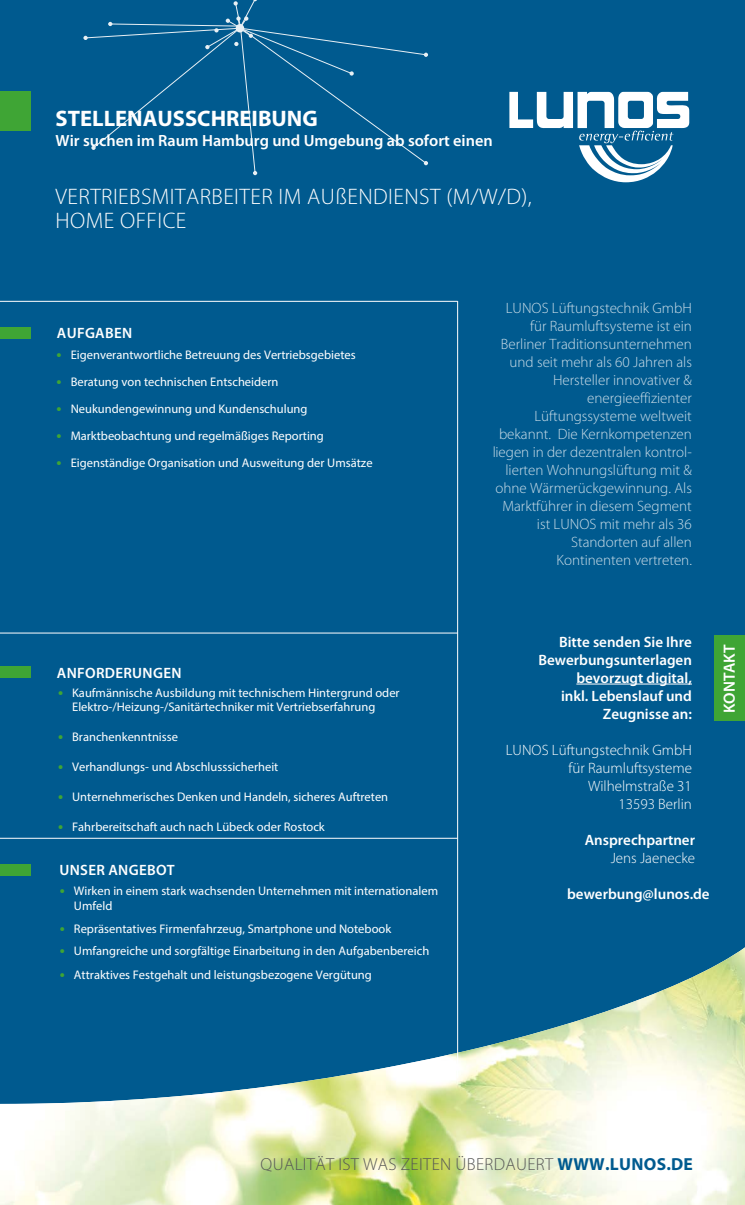
<style>
.page{position:relative;width:745px;height:1205px;background:#fff}
.page>*{position:absolute;margin:0;border:0;box-sizing:border-box;transform-origin:0 0}
.t1{font:300 22.5px/24.1px "Myriad Pro";letter-spacing:.02em;color:#fff}
.t2{font:700 22.5px "Myriad Pro";color:#fff}
.Fließtext{font:300 17.5px "Myriad Pro";letter-spacing:.02em;color:#575756}
.Einf__Abs{font:600 16.25px "Myriad Pro";color:#fff}
.Fließtext-2{font:300 15px/18px "Myriad Pro";color:#fff;text-align:right}
.Absatnd24erSchrift{font:600 15px/18px "Myriad Pro";color:#fff;text-align:right}
.Fließtext-3{font:600 15px/18px "Myriad Pro";color:#fff;text-align:right}
.Absatnd24erSchrift-2{font:600 15px "Myriad Pro";letter-spacing:.02em;color:#fff}
.t3{font:12.5px/13.4px "Myriad Pro";color:#fff}
.s1{font-weight:700;font-size:15px;color:#3fa535}
.s2{font-weight:300}
.s3{font-weight:700;color:#005a8f}
</style>
<div class="page">
<div style="left:0;top:0;width:744px;height:1135px;background:#005a8f"></div>
<div style="left:713px;top:635px;width:31px;height:85px;background:#3fa535"></div>
<img style="left:0;top:947px;width:744px;height:258px">
<svg style="left:509px;top:92px;width:180px;height:90px"></svg>
<svg style="left:83px;top:0;width:345px;height:175px"></svg>
<hr style="left:576px;top:684px;width:115px;height:1px;background:#fff">
<div style="left:0;top:327px;width:31px;height:12px;background:#3fa535"></div>
<div style="left:0;top:666px;width:31px;height:12px;background:#3fa535"></div>
<div style="left:0;top:864px;width:31px;height:11px;background:#3fa535"></div>
<hr style="left:0;top:301px;width:457px;height:1px;background:#fff">
<hr style="left:457px;top:301px;width:1px;height:777px;background:#fff">
<hr style="left:0;top:633px;width:457px;height:1px;background:#fff">
<hr style="left:0;top:838px;width:457px;height:1px;background:#fff">
<div style="left:0;top:92px;width:31px;height:39px;background:#3fa535"></div>
<h1 class="t2" style="left:56px;top:106px;width:263px">STELLENAUSSCHREIBUNG</h1>
<h3 class="Einf__Abs" style="left:56px;top:131px;width:438px">Wir suchen im Raum Hamburg und Umgebung ab sofort einen</h3>
<h1 class="t1" style="left:56px;top:185px;width:477px">VERTRIEBSMITARBEITER IM AUßENDIENST (M/W/D),<br>HOME OFFICE</h1>
<p class="Absatnd24erSchrift-2" style="left:57px;top:325px;width:77px">AUFGABEN</p>
<p class="t3" style="left:56px;top:348px;width:300px"><span class="s1">•</span> Eigenverantwortliche Betreuung des Vertriebsgebietes</p>
<p class="t3" style="left:56px;top:375px;width:223px"><span class="s1">•</span> Beratung von technischen Entscheidern</p>
<p class="t3" style="left:56px;top:402px;width:252px"><span class="s1">•</span> Neukundengewinnung und Kundenschulung</p>
<p class="t3" style="left:56px;top:429px;width:269px"><span class="s1">•</span> Marktbeobachtung und regelmäßiges Reporting</p>
<p class="t3" style="left:56px;top:456px;width:317px"><span class="s1">•</span> Eigenständige Organisation und Ausweitung der Umsätze</p>
<p class="Absatnd24erSchrift-2" style="left:57px;top:664px;width:126px">ANFORDERUNGEN</p>
<p class="t3" style="left:72px;top:686px;width:329px;text-indent:-14px"><span class="s1">•</span> Kaufmännische Ausbildung mit technischem Hintergrund oder<br>Elektro-/Heizung-/Sanitärtechniker mit Vertriebserfahrung</p>
<p class="t3" style="left:58px;top:730px;width:121px"><span class="s1">•</span> Branchenkenntnisse</p>
<p class="t3" style="left:58px;top:760px;width:222px"><span class="s1">•</span> Verhandlungs- und Abschlusssicherheit</p>
<p class="t3" style="left:58px;top:790px;width:331px"><span class="s1">•</span> Unternehmerisches Denken und Handeln, sicheres Auftreten</p>
<p class="t3" style="left:58px;top:820px;width:268px"><span class="s1">•</span> Fahrbereitschaft auch nach Lübeck oder Rostock</p>
<p class="Absatnd24erSchrift-2" style="left:60px;top:861px;width:117px">UNSER ANGEBOT</p>
<p class="t3" style="left:74px;top:883px;width:365px;line-height:15px;text-indent:-14px"><span class="s1">•</span> Wirken in einem stark wachsenden Unternehmen mit internationalem<br>Umfeld</p>
<p class="t3" style="left:60px;top:922px;width:333px"><span class="s1">•</span> Repräsentatives Firmenfahrzeug, Smartphone und Notebook</p>
<p class="t3" style="left:60px;top:944px;width:371px"><span class="s1">•</span> Umfangreiche und sorgfältige Einarbeitung in den Aufgabenbereich</p>
<p class="t3" style="left:60px;top:967px;width:313px"><span class="s1">•</span> Attraktives Festgehalt und leistungsbezogene Vergütung</p>
<p class="Fließtext-2" style="left:492px;top:299px;width:201px">LUNOS Lüftungstechnik GmbH für Raumluftsysteme ist ein<br>Berliner Traditionsunternehmen und seit mehr als 60 Jahren als<br>Hersteller innovativer &amp; energieeffizienter<br>Lüftungssysteme weltweit bekannt. Die Kernkompetenzen liegen in der dezentralen kontrol&shy;lierten Wohnungslüftung mit &amp; ohne Wärmerückgewinnung. Als<br>Marktführer in diesem Segment ist LUNOS mit mehr als 36<br>Standorten auf allen<br>Kontinenten vertreten.</p>
<p class="Absatnd24erSchrift" style="left:538px;top:633px;width:155px">Bitte senden Sie Ihre<br>Bewerbungsunterlagen bevorzugt digital,</p>
<p class="Absatnd24erSchrift" style="left:560px;top:687px;width:132px">inkl. Lebenslauf und<br>Zeugnisse an:</p>
<p class="Fließtext-2" style="left:505px;top:741px;width:187px">LUNOS Lüftungstechnik GmbH</p>
<p class="Fließtext-2" style="left:568px;top:759px;width:125px">für Raumluftsysteme</p>
<p class="Fließtext-2" style="left:587px;top:777px;width:105px">Wilhelmstraße 31</p>
<p class="Fließtext-2" style="left:618px;top:795px;width:75px">13593 Berlin</p>
<p class="Fließtext-3" style="left:584px;top:831px;width:112px">Ansprechpartner<br><span class="s2">Jens Jaenecke</span></p>
<p class="Fließtext-3" style="left:567px;top:885px;width:144px">bewerbung@lunos.de</p>
<p class="Einf__Abs" style="left:719px;top:713px;width:70px;rotate:-90deg">KONTAKT</p>
<p class="Fließtext" style="left:260px;top:1155px;width:433px">QUALITÄT IST WAS ZEITEN ÜBERDAUERT <span class="s3">WWW.LUNOS.DE</span></p>
</div>
